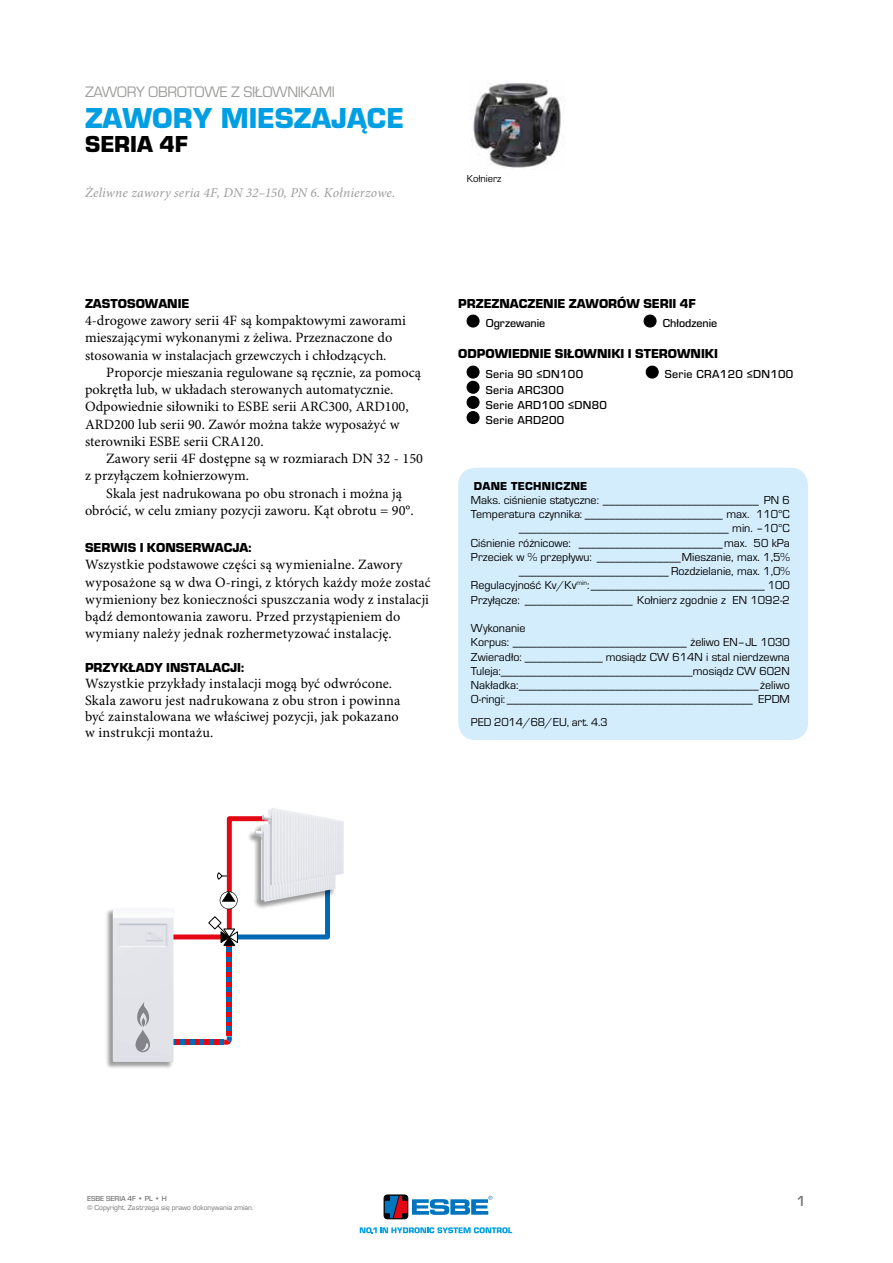
<style>
.page{position:relative;width:893px;height:1263px;background:#fff}
.page>*{position:absolute;margin:0;border:0;box-sizing:border-box;transform-origin:0 0}
.t1{font:700 30px "ESBE Eurostile";color:#009fe3}
.t2{font:700 24px "ESBE Eurostile";color:#000}
.t3{font:15.75px "ESBE Eurostile";letter-spacing:-.025em;color:#9d9d9c}
.t4{font:500 15px "ESBE Eurostile";color:#706f6f}
.t5{font:14.25px/17.2px "Minion Pro";color:#000}
.t6{font:700 13.5px "ESBE Eurostile";color:#000}
.t7{font:italic 13.5px "Minion Pro";letter-spacing:.01em;color:#9d9d9c}
.t8{font:12px/14.2px "ESBE Eurostile";color:#000;text-align:right}
.t9{font:500 12px/15.1px "ESBE Eurostile";letter-spacing:.025em;color:#000}
.t10{font:500 12px "ESBE Eurostile";color:#000}
.t11{font:700 12px "ESBE Eurostile";letter-spacing:.025em;color:#000}
.t12{font:11.7px "ESBE Eurostile";letter-spacing:-.01em;color:#000}
.t13{font:10.5px "ESBE Eurostile";color:#000}
.t14{font:7.5px "ESBE Eurostile";color:#706f6f}
.t15{font:500 7.5px "ESBE Eurostile";color:#706f6f}
.s1{font-size:12px}
</style>
<div class="page">
<img style="left:106px;top:909px;width:67px;height:160px">
<img style="left:113px;top:909px;width:61px;height:153px">
<svg style="left:136px;top:1002px;width:14px;height:50px"></svg>
<svg style="left:161px;top:816px;width:169px;height:229px"></svg>
<img style="left:246px;top:822px;width:84px;height:89px">
<img style="left:255px;top:824px;width:81px;height:78px">
<img style="left:262px;top:808px;width:82px;height:78px">
<img style="left:471px;top:83px;width:93px;height:86px">
<div style="left:458px;top:468px;width:350px;height:272px;background:#d4edfc;border-radius:17px"></div>
<div style="left:467px;top:315px;width:12px;height:12px;background:#000;border-radius:50%"></div>
<div style="left:467px;top:315px;width:12px;height:12px;border:1px solid #000;border-radius:50%"></div>
<div style="left:644px;top:315px;width:12px;height:12px;background:#000;border-radius:50%"></div>
<div style="left:644px;top:315px;width:12px;height:12px;border:1px solid #000;border-radius:50%"></div>
<div style="left:467px;top:366px;width:12px;height:12px;background:#000;border-radius:50%"></div>
<div style="left:467px;top:366px;width:12px;height:12px;border:1px solid #000;border-radius:50%"></div>
<div style="left:467px;top:381px;width:12px;height:12px;background:#000;border-radius:50%"></div>
<div style="left:467px;top:381px;width:12px;height:13px;border:1px solid #000;border-radius:50%"></div>
<div style="left:467px;top:396px;width:12px;height:12px;background:#000;border-radius:50%"></div>
<div style="left:467px;top:396px;width:12px;height:13px;border:1px solid #000;border-radius:50%"></div>
<div style="left:467px;top:412px;width:12px;height:12px;background:#000;border-radius:50%"></div>
<div style="left:467px;top:411px;width:12px;height:13px;border:1px solid #000;border-radius:50%"></div>
<div style="left:646px;top:366px;width:12px;height:12px;background:#000;border-radius:50%"></div>
<div style="left:646px;top:366px;width:13px;height:12px;border:1px solid #000;border-radius:50%"></div>
<svg style="left:360px;top:1227px;width:152px;height:6px"></svg>
<div style="left:384px;top:1195px;width:24px;height:24px;border:1px solid #000;border-radius:3px"></div>
<svg style="left:385px;top:1196px;width:107px;height:22px"></svg>
<p class="t3" style="left:85px;top:83px;width:251px">ZAWORY OBROTOWE Z SIŁOWNIKAMI</p>
<h1 class="t1" style="left:85px;top:102px;width:320px">ZAWORY MIESZAJĄCE</h1>
<h2 class="t2" style="left:85px;top:131px;width:104px">SERIA 4F</h2>
<p class="t7" style="left:85px;top:184px;width:312px">Żeliwne zawory seria 4F, DN 32–150, PN 6. Kołnierzowe.</p>
<p class="t13" style="left:467px;top:173px;width:36px">Kołnierz</p>
<p class="t6" style="left:85px;top:296px;width:106px">ZASTOSOWANIE</p>
<p class="t5" style="left:85px;top:312px;width:322px">4-drogowe zawory serii 4F są kompaktowymi zaworami mieszającymi wykonanymi z żeliwa. Przeznaczone do stosowania w instalacjach grzewczych i chłodzących.</p>
<p class="t5" style="left:85px;top:364px;width:338px;text-indent:21px">Proporcje mieszania regulowane są ręcznie, za pomocą pokrętła lub, w układach sterowanych automatycznie.<br>Odpowiednie siłowniki to ESBE serii ARC300, ARD100, ARD200 lub serii 90. Zawór można także wyposażyć w sterowniki ESBE serii CRA120.</p>
<p class="t5" style="left:85px;top:450px;width:339px;text-indent:21px">Zawory serii 4F dostępne są w rozmiarach DN 32 - 150 z przyłączem kołnierzowym.</p>
<p class="t5" style="left:85px;top:485px;width:330px;text-indent:21px">Skala jest nadrukowana po obu stronach i można ją obrócić, w celu zmiany pozycji zaworu. Kąt obrotu = 90°.</p>
<p class="t6" style="left:85px;top:540px;width:168px">SERWIS I KONSERWACJA:</p>
<p class="t5" style="left:85px;top:557px;width:347px">Wszystkie podstawowe części są wymienialne. Zawory wyposażone są w dwa O-ringi, z których każdy może zostać wymieniony bez konieczności spuszczania wody z instalacji bądź demontowania zaworu. Przed przystąpieniem do wymiany należy jednak rozhermetyzować instalację.</p>
<p class="t6" style="left:85px;top:660px;width:161px">PRZYKŁADY INSTALACJI:</p>
<p class="t5" style="left:85px;top:676px;width:317px;line-height:16.2px">Wszystkie przykłady instalacji mogą być odwrócone.<br>Skala zaworu jest nadrukowana z obu stron i powinna być zainstalowana we właściwej pozycji, jak pokazano w instrukcji montażu.</p>
<p class="t6" style="left:458px;top:296px;width:239px">PRZEZNACZENIE ZAWORÓW SERII 4F</p>
<p class="t10" style="left:486px;top:317px;width:61px">Ogrzewanie</p>
<p class="t10" style="left:663px;top:317px;width:56px">Chłodzenie</p>
<p class="t6" style="left:458px;top:346px;width:261px">ODPOWIEDNIE SIŁOWNIKI I STEROWNIKI</p>
<p class="t9" style="left:486px;top:367px;width:123px">Seria 90 ≤DN100<br>Seria ARC300<br>Serie ARD100 ≤DN80<br>Serie ARD200</p>
<p class="t9" style="left:665px;top:367px;width:130px">Serie CRA120 ≤DN100</p>
<p class="t11" style="left:474px;top:479px;width:115px">DANE TECHNICZNE</p>
<p class="t8" style="left:471px;top:493px;width:320px">Maks. ciśnienie statyczne: __________________________ PN 6<br>Temperatura czynnika: _______________________ max. 110°C ___________________________________ min. –10°C<br>Ciśnienie różnicowe: ________________________max. 50 kPa Przeciek w % przepływu: ______________Mieszanie, max. 1,5% _________________________ Rozdzielanie, max. 1,0% Regulacyjność Kv/Kv<sup>min</sup>:_____________________________ 100<br>Przyłącze: __________________ Kołnierz zgodnie z EN 1092-2</p>
<p class="t8" style="left:471px;top:621px;width:320px;text-align:left">Wykonanie<br>Korpus: _____________________________ żeliwo EN–JL 1030<br>Zwieradło: _____________ mosiądz CW 614N i stal nierdzewna Tuleja:________________________________mosiądz CW 602N Nakładka:________________________________________żeliwo O-ringi: _________________________________________ EPDM</p>
<p class="t12" style="left:471px;top:716px;width:138px">PED <span class="s1">2014/68/EU</span>, art. 4.3</p>
<p class="t15" style="left:87px;top:1194px;width:81px">ESBE SERIA 4F • PL • H</p>
<p class="t14" style="left:87px;top:1203px;width:168px">© Copyright. Zastrzega się prawo dokonywania zmian.</p>
<p class="t4" style="left:796px;top:1193px;width:11px">1</p>
</div>
